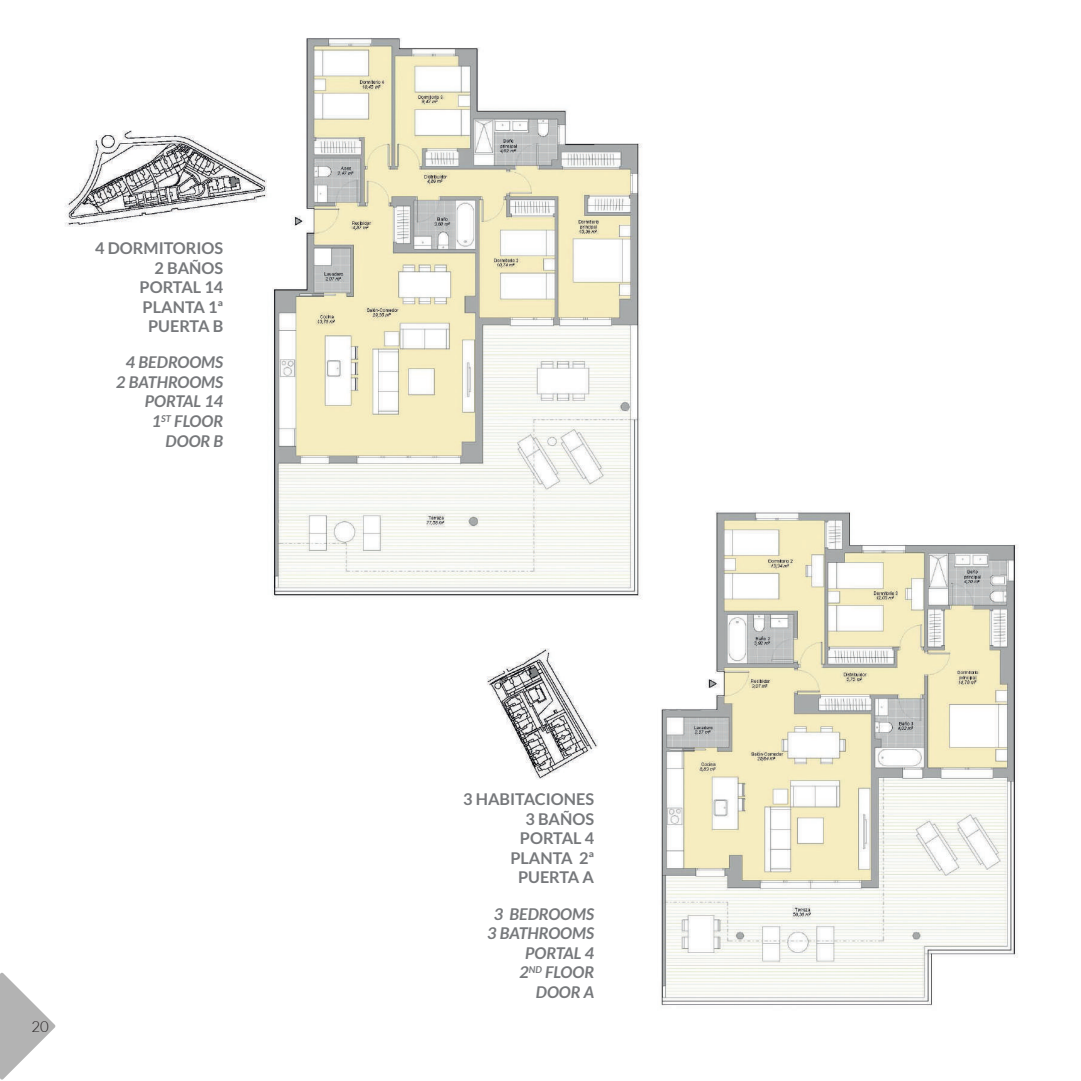
<style>
.page{position:relative;width:1081px;height:1081px;background:#fff}
.page>*{position:absolute;margin:0;border:0;box-sizing:border-box;transform-origin:0 0}
.t1{font:700 16.25px/19.5px "Lato";color:#76787b;text-align:right}
.t2{font:italic 700 16.25px/19.5px "Lato";color:#76787b;text-align:right}
.t3{font:300 15px "Lato";color:#231f20}
</style>
<div class="page">
<svg style="left:0;top:972px;width:56px;height:108px"></svg>
<img style="left:272px;top:38px;width:370px;height:561px">
<img style="left:661px;top:511px;width:357px;height:495px">
<img style="left:487px;top:648px;width:111px;height:131px">
<img style="left:64px;top:112px;width:215px;height:114px">
<p class="t1" style="left:95px;top:238px;width:130px">4 DORMITORIOS<br>2 BAÑOS<br>PORTAL 14<br>PLANTA 1ª<br>PUERTA B</p>
<p class="t2" style="left:116px;top:353px;width:109px">4 BEDROOMS<br>2 BATHROOMS<br>PORTAL 14<br>1<sup>ST</sup> FLOOR<br>DOOR B</p>
<p class="t3" style="left:32px;top:1019px;width:19px">20</p>
<p class="t1" style="left:463px;top:789px;width:132px">3 HABITACIONES<br>3 BAÑOS<br>PORTAL 4<br>PLANTA 2ª<br>PUERTA A</p>
<p class="t2" style="left:487px;top:904px;width:109px">3 BEDROOMS<br>3 BATHROOMS<br>PORTAL 4<br>2<sup>ND</sup> FLOOR<br>DOOR A</p>
</div>
